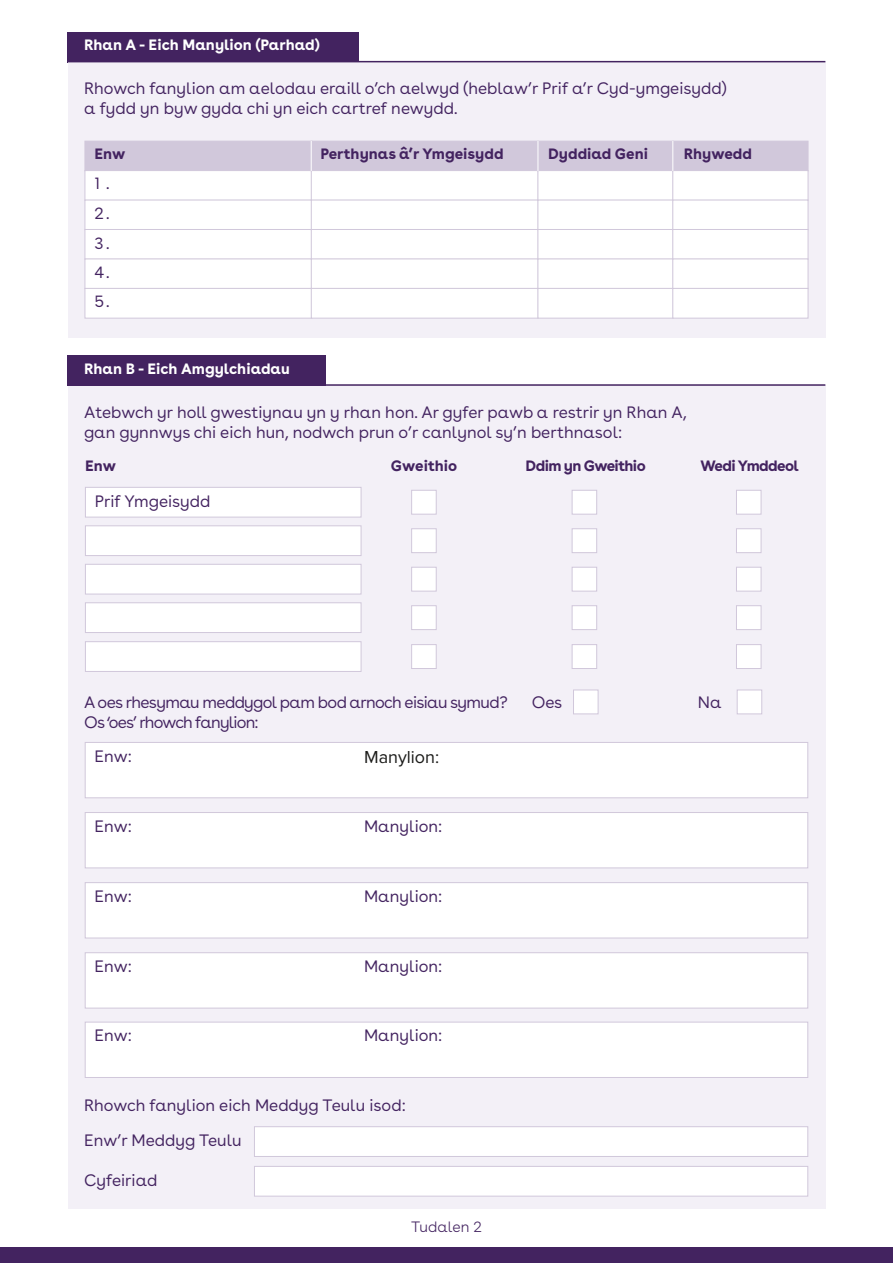
<style>
.page{position:relative;width:893px;height:1263px;background:#fff}
.page>*{position:absolute;margin:0;border:0;box-sizing:border-box;transform-origin:0 0}
.t1{font:18px "Proxima Nova";color:#1c1c1a}
.t2{font:16.5px/29.4px "Buenos Aires";color:#432360}
.t3{font:16.5px/19.8px "Buenos Aires";letter-spacing:-.04em;color:#432360}
.t4{font:700 15px "Buenos Aires";color:#432360}
.t5{font:700 15px "Buenos Aires";color:#fff}
.t6{font:700 15px "Buenos Aires";letter-spacing:-.04em;color:#432360}
.t7{font:300 15px "Buenos Aires";color:#432360}
</style>
<div class="page">
<div style="left:68px;top:385px;width:758px;height:824px;background:#f3f0f7"></div>
<div style="left:68px;top:32px;width:291px;height:30px;background:#432360"></div>
<div style="left:68px;top:62px;width:757px;height:276px;background:#f3f0f7"></div>
<hr style="left:68px;top:61px;width:757px;height:1px;background:#432360">
<div style="left:0;top:1248px;width:893px;height:15px;background:#432360"></div>
<div style="left:85px;top:141px;width:227px;height:30px;background:#d1c8db"></div>
<div style="left:85px;top:170px;width:227px;height:31px;background:#fff;border:1px solid #d1c8db"></div>
<div style="left:85px;top:200px;width:227px;height:30px;background:#fff;border:1px solid #d1c8db"></div>
<div style="left:85px;top:229px;width:227px;height:31px;background:#fff;border:1px solid #d1c8db"></div>
<div style="left:85px;top:259px;width:227px;height:30px;background:#fff;border:1px solid #d1c8db"></div>
<div style="left:85px;top:288px;width:227px;height:30px;background:#fff;border:1px solid #d1c8db"></div>
<div style="left:311px;top:141px;width:228px;height:30px;background:#d1c8db"></div>
<div style="left:311px;top:170px;width:228px;height:31px;background:#fff;border:1px solid #d1c8db"></div>
<div style="left:311px;top:200px;width:228px;height:30px;background:#fff;border:1px solid #d1c8db"></div>
<div style="left:311px;top:229px;width:228px;height:31px;background:#fff;border:1px solid #d1c8db"></div>
<div style="left:311px;top:259px;width:228px;height:30px;background:#fff;border:1px solid #d1c8db"></div>
<div style="left:311px;top:288px;width:228px;height:30px;background:#fff;border:1px solid #d1c8db"></div>
<div style="left:538px;top:141px;width:135px;height:30px;background:#d1c8db"></div>
<div style="left:538px;top:170px;width:135px;height:31px;background:#fff;border:1px solid #d1c8db"></div>
<div style="left:538px;top:200px;width:135px;height:30px;background:#fff;border:1px solid #d1c8db"></div>
<div style="left:538px;top:229px;width:135px;height:31px;background:#fff;border:1px solid #d1c8db"></div>
<div style="left:538px;top:259px;width:135px;height:30px;background:#fff;border:1px solid #d1c8db"></div>
<div style="left:538px;top:288px;width:135px;height:30px;background:#fff;border:1px solid #d1c8db"></div>
<div style="left:672px;top:141px;width:136px;height:30px;background:#d1c8db"></div>
<div style="left:672px;top:170px;width:136px;height:31px;background:#fff;border:1px solid #d1c8db"></div>
<div style="left:672px;top:200px;width:136px;height:30px;background:#fff;border:1px solid #d1c8db"></div>
<div style="left:672px;top:229px;width:136px;height:31px;background:#fff;border:1px solid #d1c8db"></div>
<div style="left:672px;top:259px;width:136px;height:30px;background:#fff;border:1px solid #d1c8db"></div>
<div style="left:672px;top:288px;width:136px;height:30px;background:#fff;border:1px solid #d1c8db"></div>
<hr style="left:311px;top:141px;width:1px;height:30px;background:#fff">
<hr style="left:538px;top:141px;width:1px;height:30px;background:#fff">
<hr style="left:672px;top:141px;width:1px;height:30px;background:#fff">
<div style="left:68px;top:355px;width:258px;height:31px;background:#432360"></div>
<hr style="left:68px;top:384px;width:757px;height:2px;background:#432360">
<div style="left:85px;top:487px;width:276px;height:30px;background:#fff;border:1px solid #d1c8db"></div>
<div style="left:85px;top:525px;width:276px;height:31px;background:#fff;border:1px solid #d1c8db"></div>
<div style="left:85px;top:564px;width:276px;height:30px;background:#fff;border:1px solid #d1c8db"></div>
<div style="left:85px;top:602px;width:276px;height:31px;background:#fff;border:1px solid #d1c8db"></div>
<div style="left:85px;top:641px;width:276px;height:31px;background:#fff;border:1px solid #d1c8db"></div>
<div style="left:411px;top:490px;width:26px;height:24px;background:#fff;border:1px solid #d1c8db"></div>
<div style="left:411px;top:528px;width:26px;height:25px;background:#fff;border:1px solid #d1c8db"></div>
<div style="left:411px;top:567px;width:26px;height:24px;background:#fff;border:1px solid #d1c8db"></div>
<div style="left:411px;top:605px;width:26px;height:25px;background:#fff;border:1px solid #d1c8db"></div>
<div style="left:411px;top:644px;width:26px;height:25px;background:#fff;border:1px solid #d1c8db"></div>
<div style="left:572px;top:490px;width:25px;height:24px;background:#fff;border:1px solid #d1c8db"></div>
<div style="left:572px;top:528px;width:25px;height:25px;background:#fff;border:1px solid #d1c8db"></div>
<div style="left:572px;top:567px;width:25px;height:24px;background:#fff;border:1px solid #d1c8db"></div>
<div style="left:572px;top:605px;width:25px;height:25px;background:#fff;border:1px solid #d1c8db"></div>
<div style="left:572px;top:644px;width:25px;height:25px;background:#fff;border:1px solid #d1c8db"></div>
<div style="left:736px;top:490px;width:25px;height:24px;background:#fff;border:1px solid #d1c8db"></div>
<div style="left:736px;top:528px;width:25px;height:25px;background:#fff;border:1px solid #d1c8db"></div>
<div style="left:736px;top:567px;width:25px;height:24px;background:#fff;border:1px solid #d1c8db"></div>
<div style="left:736px;top:605px;width:25px;height:25px;background:#fff;border:1px solid #d1c8db"></div>
<div style="left:736px;top:644px;width:25px;height:25px;background:#fff;border:1px solid #d1c8db"></div>
<div style="left:85px;top:742px;width:723px;height:56px;background:#fff;border:1px solid #d1c8db"></div>
<div style="left:85px;top:812px;width:723px;height:56px;background:#fff;border:1px solid #d1c8db"></div>
<div style="left:85px;top:882px;width:723px;height:56px;background:#fff;border:1px solid #d1c8db"></div>
<div style="left:85px;top:952px;width:723px;height:56px;background:#fff;border:1px solid #d1c8db"></div>
<div style="left:85px;top:1022px;width:723px;height:56px;background:#fff;border:1px solid #d1c8db"></div>
<div style="left:254px;top:1126px;width:554px;height:31px;background:#fff;border:1px solid #d1c8db"></div>
<div style="left:254px;top:1166px;width:554px;height:30px;background:#fff;border:1px solid #d1c8db"></div>
<div style="left:737px;top:690px;width:25px;height:24px;background:#fff;border:1px solid #d1c8db"></div>
<div style="left:573px;top:690px;width:25px;height:24px;background:#fff;border:1px solid #d1c8db"></div>
<p class="t5" style="left:84px;top:32px;width:237px">Rhan A - Eich Manylion (Parhad)</p>
<p class="t2" style="left:84px;top:77px;width:644px;line-height:19.8px">Rhowch fanylion am aelodau eraill o’ch aelwyd (heblaw’r Prif a’r Cyd-ymgeisydd) a fydd yn byw gyda chi yn eich cartref newydd.</p>
<p class="t4" style="left:94px;top:141px;width:33px">Enw</p>
<p class="t4" style="left:320px;top:141px;width:185px">Perthynas â’r Ymgeisydd</p>
<p class="t4" style="left:684px;top:141px;width:70px">Rhywedd</p>
<p class="t2" style="left:94px;top:167px;width:17px;text-align:justify">1 .<br>2.<br>3.<br>4.<br>5.</p>
<p class="t4" style="left:548px;top:141px;width:101px">Dyddiad Geni</p>
<p class="t5" style="left:84px;top:356px;width:207px">Rhan B - Eich Amgylchiadau</p>
<p class="t2" style="left:84px;top:401px;width:604px;line-height:19.8px">Atebwch yr holl gwestiynau yn y rhan hon. Ar gyfer pawb a restrir yn Rhan A, gan gynnwys chi eich hun, nodwch prun o’r canlynol sy’n berthnasol:</p>
<p class="t4" style="left:85px;top:453px;width:33px">Enw</p>
<p class="t4" style="left:391px;top:453px;width:68px">Gweithio</p>
<p class="t6" style="left:526px;top:453px;width:122px">Ddim yn Gweithio</p>
<p class="t6" style="left:700px;top:453px;width:100px">Wedi Ymddeol</p>
<p class="t2" style="left:95px;top:485px;width:117px">Prif Ymgeisydd</p>
<p class="t3" style="left:84px;top:691px;width:425px">A oes rhesymau meddygol pam bod arnoch eisiau symud?<br>Os ‘oes’ rhowch fanylion:</p>
<p class="t2" style="left:532px;top:686px;width:32px">Oes</p>
<p class="t2" style="left:698px;top:686px;width:25px">Na</p>
<p class="t2" style="left:94px;top:740px;width:39px">Enw:</p>
<p class="t1" style="left:364px;top:744px;width:77px">Manylion:</p>
<p class="t2" style="left:94px;top:810px;width:39px">Enw:</p>
<p class="t2" style="left:364px;top:810px;width:80px">Manylion:</p>
<p class="t2" style="left:94px;top:880px;width:39px">Enw:</p>
<p class="t2" style="left:364px;top:880px;width:80px">Manylion:</p>
<p class="t2" style="left:94px;top:950px;width:39px">Enw:</p>
<p class="t2" style="left:364px;top:950px;width:80px">Manylion:</p>
<p class="t2" style="left:94px;top:1019px;width:39px">Enw:</p>
<p class="t2" style="left:364px;top:1019px;width:80px">Manylion:</p>
<p class="t2" style="left:84px;top:1086px;width:323px;line-height:35.2px">Rhowch fanylion eich Meddyg Teulu isod:<br>Enw’r Meddyg Teulu</p>
<p class="t2" style="left:84px;top:1164px;width:75px">Cyfeiriad</p>
<p class="t7" style="left:411px;top:1214px;width:72px">Tudalen 2</p>
</div>
